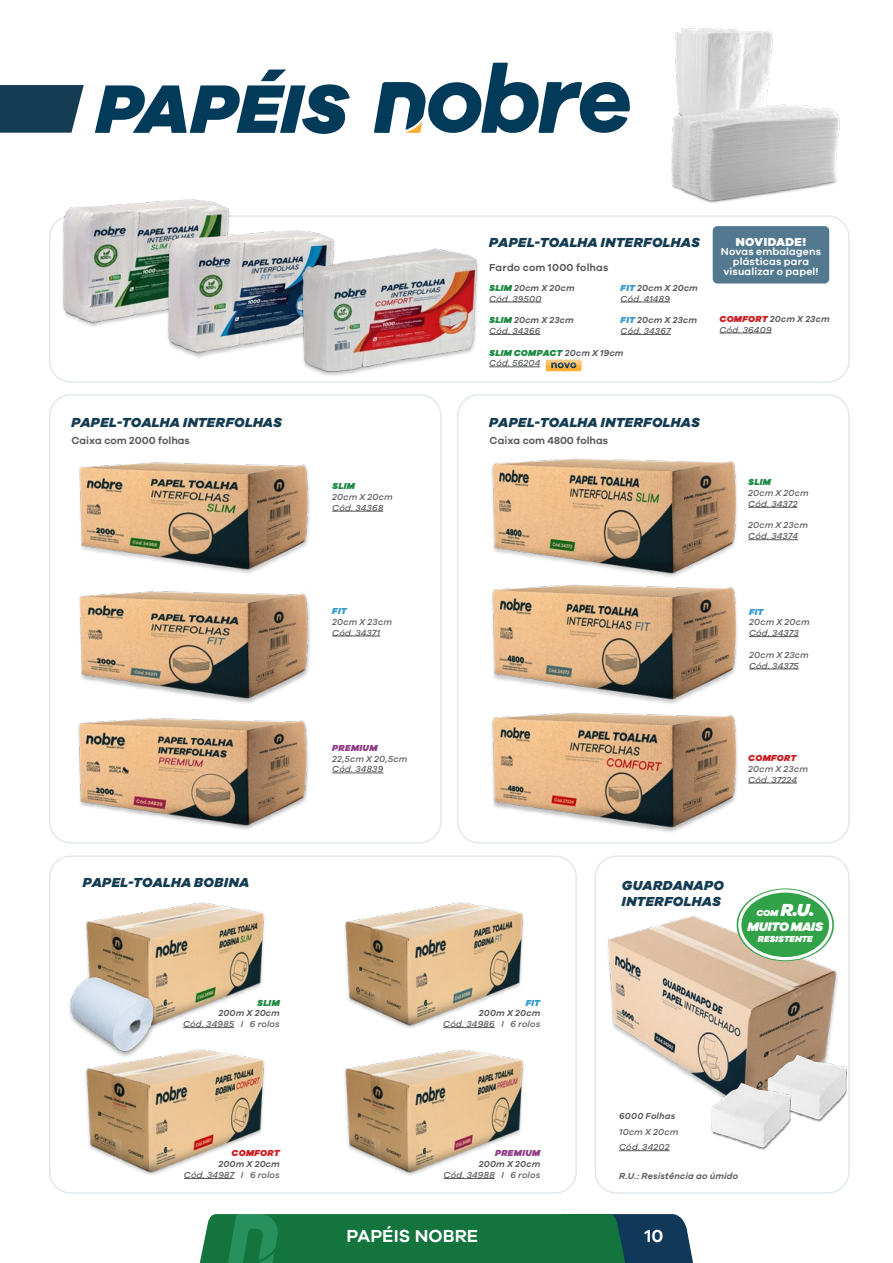
<style>
.page{position:relative;width:893px;height:1263px;background:#fff}
.page>*{position:absolute;margin:0;border:0;box-sizing:border-box;transform-origin:0 0}
.t1{font:700 18px "Galano Grotesque Semi";letter-spacing:.005em;color:#fff}
.t2{font:18px "Galano Grotesque Black Italic";color:#fff}
.t3{font:13.5px/16.2px "Galano Grotesque Heavy Italic";letter-spacing:.015em;color:#143c52}
.t4{font:12.75px "Galano Grotesque Black Italic";letter-spacing:-.03em;color:#fff}
.t5{font:12px "Galano Grotesque Heavy";letter-spacing:.02em;color:#fff}
.t6{font:700 10.5px "Galano Grotesque Semi";color:#58595b}
.t7{font:700 10.5px/9.6px "Galano Grotesque Semi";letter-spacing:.015em;color:#fff;text-align:center}
.t8{font:9px/10.8px "Galano Grotesque Medium Italic";letter-spacing:.025em;color:#58595b}
.t9{font:9px "Galano Grotesque Semi Bold Italic";letter-spacing:.025em;color:#58595b}
.t10{font:9px "Galano Grotesque Black Italic";letter-spacing:.02em;color:#1c8943}
.t11{font:9px "Galano Grotesque Black Italic";letter-spacing:.045em;color:#903c86}
.t12{font:9px "Galano Grotesque Black Italic";letter-spacing:.03em;color:#cd1e24}
.t13{font:9px "Galano Grotesque Black Italic";letter-spacing:.04em;color:#1c8943}
.t14{font:9px "Galano Grotesque Black Italic";letter-spacing:-.005em;color:#fff}
.t15{font:9px "Galano Grotesque Black Italic";letter-spacing:.025em;color:#339bcd}
.s1{font-family:"Galano Grotesque Black Italic";color:#1c8943}
.s2{font-family:"Galano Grotesque Semi Bold Italic";color:#58595b}
.s3{font-family:"Galano Grotesque Black Italic";color:#339bcd}
.s4{font-family:"Galano Grotesque Black Italic";color:#cd1e24}
.s5{font-size:9px}
</style>
<div class="page">
<svg style="left:374px;top:63px;width:256px;height:70px"></svg>
<svg style="left:95px;top:70px;width:255px;height:64px"></svg>
<img style="left:671px;top:28px;width:169px;height:175px">
<svg style="left:0;top:85px;width:84px;height:48px;background:#274c60"></svg>
<div style="left:594px;top:855px;width:256px;height:339px;border:2px solid #0a3b5c;border-radius:21px"></div>
<div style="left:49px;top:855px;width:528px;height:339px;border:2px solid #0a3b5c;border-radius:21px"></div>
<div style="left:457px;top:394px;width:393px;height:449px;border:2px solid #0a3b5c;border-radius:21px"></div>
<div style="left:49px;top:394px;width:393px;height:449px;border:2px solid #0a3b5c;border-radius:21px"></div>
<div style="left:49px;top:215px;width:801px;height:168px;border:2px solid #0a3b5c;border-radius:21px"></div>
<hr style="left:489px;top:302px;width:52px;height:1px;background:#58595b">
<hr style="left:489px;top:334px;width:51px;height:1px;background:#58595b">
<hr style="left:489px;top:367px;width:51px;height:1px;background:#58595b">
<hr style="left:332px;top:511px;width:51px;height:1px;background:#58595b">
<hr style="left:748px;top:507px;width:49px;height:1px;background:#58595b">
<hr style="left:748px;top:539px;width:50px;height:1px;background:#58595b">
<hr style="left:621px;top:302px;width:49px;height:1px;background:#58595b">
<hr style="left:621px;top:334px;width:50px;height:1px;background:#58595b">
<hr style="left:332px;top:636px;width:48px;height:1px;background:#58595b">
<hr style="left:332px;top:773px;width:51px;height:1px;background:#58595b">
<hr style="left:749px;top:636px;width:50px;height:1px;background:#58595b">
<hr style="left:749px;top:669px;width:50px;height:1px;background:#58595b">
<hr style="left:719px;top:333px;width:53px;height:1px;background:#58595b">
<hr style="left:184px;top:1178px;width:50px;height:1px;background:#58595b">
<hr style="left:619px;top:1150px;width:50px;height:1px;background:#58595b">
<hr style="left:443px;top:1178px;width:52px;height:1px;background:#58595b">
<hr style="left:748px;top:783px;width:49px;height:1px;background:#58595b">
<img style="left:55px;top:199px;width:180px;height:128px">
<img style="left:160px;top:221px;width:171px;height:137px">
<img style="left:293px;top:238px;width:192px;height:145px">
<img style="left:79px;top:462px;width:231px;height:106px">
<img style="left:79px;top:568px;width:231px;height:127px">
<img style="left:78px;top:695px;width:231px;height:134px">
<img style="left:491px;top:458px;width:246px;height:117px">
<img style="left:491px;top:584px;width:246px;height:117px">
<div style="left:490px;top:713px;width:249px;height:120px;background:#000;opacity:.25"></div>
<img style="left:490px;top:712px;width:247px;height:117px">
<img style="left:85px;top:1049px;width:180px;height:126px">
<img style="left:344px;top:1049px;width:180px;height:126px">
<img style="left:85px;top:902px;width:180px;height:127px">
<img style="left:344px;top:902px;width:180px;height:127px">
<img style="left:596px;top:904px;width:242px;height:217px">
<img style="left:766px;top:1055px;width:83px;height:70px">
<img style="left:710px;top:1083px;width:83px;height:67px">
<div style="left:737px;top:888px;width:97px;height:73px;background:#32a248;border-radius:50%"></div>
<div style="left:738px;top:889px;width:94px;height:71px;border:3px solid #fff;border-radius:50%"></div>
<div style="left:68px;top:975px;width:90px;height:83px;background:#fff"></div>
<img style="left:69px;top:973px;width:91px;height:82px">
<div style="left:713px;top:226px;width:116px;height:58px;background:#52798f;border-radius:5px"></div>
<svg style="left:546px;top:360px;width:35px;height:11px"></svg>
<img style="left:546px;top:360px;width:5px;height:6px">
<svg style="left:551px;top:360px;width:30px;height:8px"></svg>
<svg style="left:199px;top:1214px;width:494px;height:49px;background:#197147"></svg>
<h2 class="t3" style="left:489px;top:234px;width:212px">PAPEL-TOALHA INTERFOLHAS</h2>
<p class="t6" style="left:489px;top:261px;width:121px">Fardo com 1000 folhas</p>
<p class="t9" style="left:489px;top:282px;width:87px"><span class="s1">SLIM</span> 20cm X 20cm</p>
<p class="t8" style="left:489px;top:293px;width:54px">Cód. 39500</p>
<p class="t9" style="left:489px;top:315px;width:86px"><span class="s1">SLIM</span> 20cm X 23cm</p>
<p class="t8" style="left:489px;top:325px;width:53px">Cód. 34366</p>
<p class="t10" style="left:489px;top:347px;width:136px">SLIM COMPACT <span class="s2">20cm X 19cm</span></p>
<p class="t8" style="left:489px;top:358px;width:53px">Cód. 56204</p>
<p class="t9" style="left:621px;top:282px;width:79px"><span class="s3">FIT</span> 20cm X 20cm</p>
<p class="t8" style="left:621px;top:293px;width:51px">Cód. 41489</p>
<p class="t9" style="left:621px;top:315px;width:78px"><span class="s3">FIT</span> 20cm X 23cm</p>
<p class="t8" style="left:621px;top:325px;width:52px">Cód. 34367</p>
<h3 class="t5" style="left:736px;top:234px;width:72px">NOVIDADE!</h3>
<p class="t7" style="left:721px;top:247px;width:101px">Novas embalagens plásticas para visualizar o papel!</p>
<p class="t9" style="left:719px;top:313px;width:112px"><span class="s4">COMFORT</span> 20cm X 23cm</p>
<p class="t8" style="left:719px;top:324px;width:54px">Cód. 36409</p>
<h2 class="t3" style="left:71px;top:414px;width:212px">PAPEL-TOALHA INTERFOLHAS</h2>
<h2 class="t3" style="left:489px;top:414px;width:212px">PAPEL-TOALHA INTERFOLHAS</h2>
<p class="t6" style="left:71px;top:434px;width:120px">Caixa com 2000 folhas</p>
<p class="t6" style="left:490px;top:434px;width:120px">Caixa com 4800 folhas</p>
<p class="t13" style="left:332px;top:480px;width:24px">SLIM</p>
<p class="t8" style="left:332px;top:491px;width:62px">20cm X 20cm<br>Cód. 34368</p>
<p class="t13" style="left:748px;top:476px;width:24px">SLIM</p>
<p class="t8" style="left:748px;top:487px;width:62px">20cm X 20cm<br>Cód. 34372</p>
<p class="t8" style="left:748px;top:520px;width:61px">20cm X 23cm<br>Cód. 34374</p>
<p class="t15" style="left:332px;top:605px;width:16px">FIT</p>
<p class="t8" style="left:332px;top:616px;width:61px">20cm X 23cm<br>Cód. 34371</p>
<p class="t15" style="left:749px;top:606px;width:16px">FIT</p>
<p class="t8" style="left:749px;top:617px;width:62px">20cm X 20cm<br>Cód. 34373</p>
<p class="t8" style="left:749px;top:649px;width:61px">20cm X 23cm<br>Cód. 34375</p>
<p class="t11" style="left:332px;top:742px;width:47px">PREMIUM</p>
<p class="t8" style="left:332px;top:753px;width:77px">22,5cm X 20,5cm<br>Cód. 34839</p>
<p class="t12" style="left:748px;top:752px;width:50px">COMFORT</p>
<p class="t8" style="left:748px;top:763px;width:61px">20cm X 23cm<br>Cód. 37224</p>
<h2 class="t3" style="left:83px;top:874px;width:168px">PAPEL-TOALHA BOBINA</h2>
<h2 class="t3" style="left:622px;top:876px;width:104px">GUARDANAPO<br>INTERFOLHAS</h2>
<p class="t13" style="left:257px;top:997px;width:24px">SLIM</p>
<p class="t9" style="left:218px;top:1008px;width:63px">200m X 20cm</p>
<p class="t8" style="left:183px;top:1018px;width:98px">Cód. 34985 I 6 rolos</p>
<p class="t15" style="left:526px;top:997px;width:16px">FIT</p>
<p class="t9" style="left:479px;top:1008px;width:63px">200m X 20cm</p>
<p class="t8" style="left:443px;top:1018px;width:98px">Cód. 34986 I 6 rolos</p>
<h1 class="t2" style="left:756px;top:898px;width:59px"><span class="s5">COM</span> R.U.</h1>
<h3 class="t4" style="left:747px;top:919px;width:77px">MUITO MAIS</h3>
<p class="t14" style="left:758px;top:933px;width:56px">RESISTENTE</p>
<p class="t12" style="left:232px;top:1148px;width:50px">COMFORT</p>
<p class="t9" style="left:218px;top:1159px;width:63px">200m X 20cm</p>
<p class="t8" style="left:184px;top:1169px;width:97px">Cód. 34987 I 6 rolos</p>
<p class="t11" style="left:495px;top:1148px;width:47px">PREMIUM</p>
<p class="t9" style="left:479px;top:1159px;width:63px">200m X 20cm</p>
<p class="t8" style="left:443px;top:1169px;width:98px">Cód. 34988 I 6 rolos</p>
<p class="t9" style="left:619px;top:1110px;width:58px">6000 Folhas</p>
<p class="t8" style="left:619px;top:1123px;width:61px;line-height:15.6px">10cm X 20cm<br>Cód. 34202</p>
<p class="t9" style="left:619px;top:1170px;width:120px">R.U.: Resistência ao úmido</p>
<h1 class="t1" style="left:347px;top:1225px;width:133px">PAPÉIS NOBRE</h1>
<h1 class="t1" style="left:645px;top:1225px;width:20px">10</h1>
</div>
